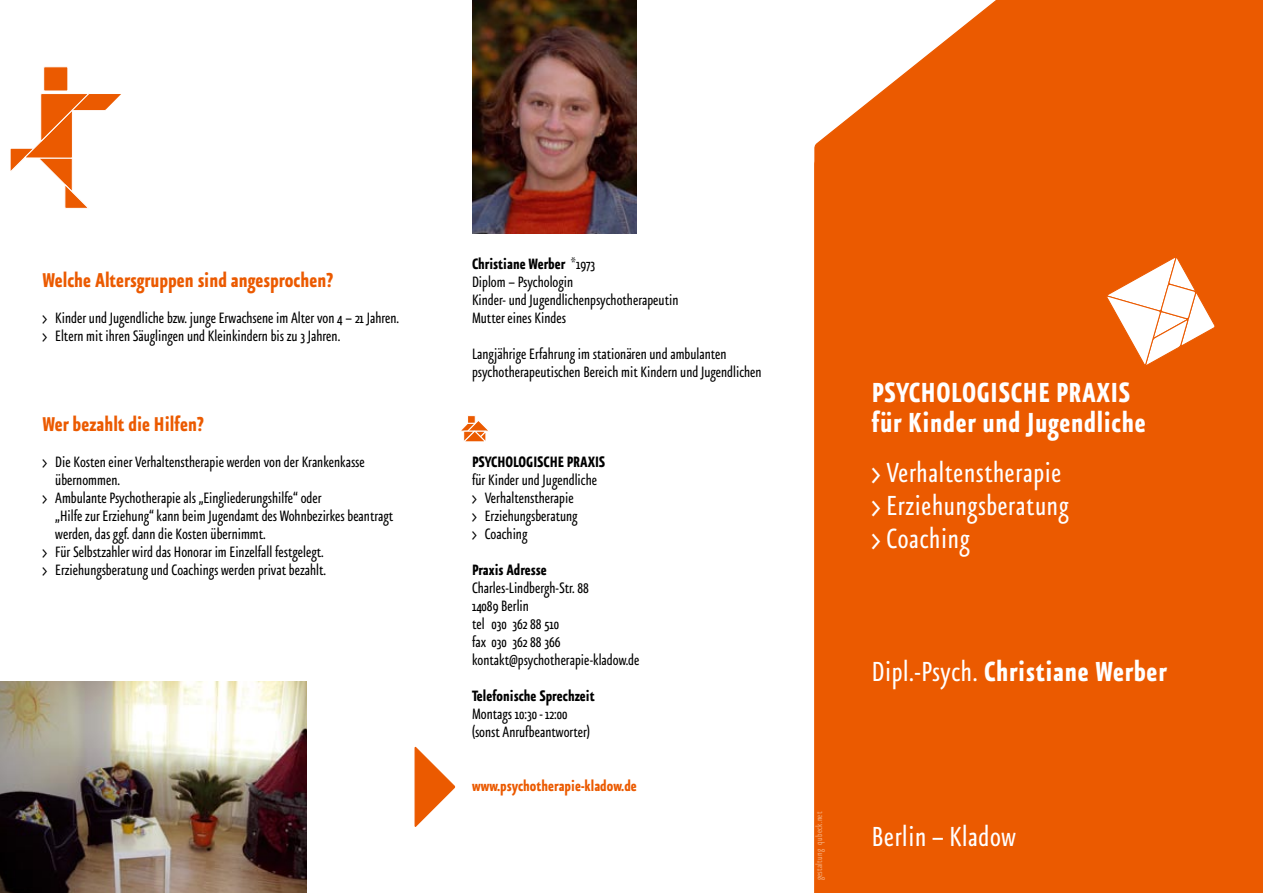
<style>
.page{position:relative;width:1263px;height:893px;background:#fff}
.page>*{position:absolute;margin:0;border:0;box-sizing:border-box;transform-origin:0 0}
.t1{font:700 33.15px/29.8px "Eureka Sans CE Cond";letter-spacing:.02em;color:#fff}
.t2{font:33.15px/33.2px "Eureka Sans CE Cond";letter-spacing:.02em;color:#fff}
.t3{font:700 24px "Eureka Sans CE Cond";color:#eb5a00}
.t4{font:18px/18px "Eureka Sans CE Cond";color:#000}
.t5{font:700 18px "Eureka Sans CE Cond";color:#000}
.t6{font:700 18px "Eureka Sans CE Cond";color:#eb5a00}
.t7{font:10.5px "Eureka Sans CE Cond";letter-spacing:.03em;color:#f4ae7d}
.s1{font-weight:700}
.s2{font-weight:400}
</style>
<div class="page">
<div style="left:814px;top:0;width:449px;height:893px;background:#eb5a00"></div>
<div style="left:468px;top:416px;width:7px;height:7px;background:#eb5a00"></div>
<div style="left:467px;top:415px;width:8px;height:8px;border:1px solid #fff"></div>
<svg style="left:461px;top:420px;width:28px;height:22px"></svg>
<div style="left:44px;top:67px;width:24px;height:24px;background:#eb5a00"></div>
<div style="left:43px;top:67px;width:25px;height:24px;border:1px solid #fff"></div>
<svg style="left:10px;top:93px;width:1059px;height:116px"></svg>
<svg style="left:415px;top:747px;width:40px;height:80px"></svg>
<img style="left:472px;top:0;width:165px;height:233px">
<svg style="left:1106px;top:256px;width:110px;height:116px"></svg>
<img style="left:0;top:681px;width:307px;height:212px">
<h2 class="t3" style="left:43px;top:268px;width:292px">Welche Altersgruppen sind angesprochen?</h2>
<p class="t4" style="left:43px;top:309px;width:358px">&gt; Kinder und Jugendliche bzw. junge Erwachsene im Alter von 4 – 21 Jahren. &gt; Eltern mit ihren Säuglingen und Kleinkindern bis zu 3 Jahren.</p>
<h2 class="t3" style="left:43px;top:412px;width:163px">Wer bezahlt die Hilfen?</h2>
<p class="t4" style="left:43px;top:453px;width:324px">&gt; Die Kosten einer Verhaltenstherapie werden von der Krankenkasse</p>
<p class="t4" style="left:55px;top:471px;width:66px">übernommen.</p>
<p class="t4" style="left:43px;top:489px;width:281px">&gt; Ambulante Psychotherapie als „Eingliederungshilfe“ oder</p>
<p class="t4" style="left:55px;top:507px;width:339px">„Hilfe zur Erziehung“ kann beim Jugendamt des Wohnbezirkes beantragt</p>
<p class="t4" style="left:55px;top:525px;width:212px">werden, das ggf. dann die Kosten übernimmt.</p>
<p class="t4" style="left:43px;top:543px;width:283px">&gt; Für Selbstzahler wird das Honorar im Einzelfall festgelegt.</p>
<p class="t4" style="left:43px;top:561px;width:285px">&gt; Erziehungsberatung und Coachings werden privat bezahlt.</p>
<p class="t4" style="left:472px;top:255px;width:208px"><span class="s1">Christiane Werber</span> *1973<br>Diplom – Psychologin<br>Kinder- und Jugendlichenpsychotherapeutin<br>Mutter eines Kindes</p>
<p class="t4" style="left:472px;top:345px;width:291px">Langjährige Erfahrung im stationären und ambulanten psychotherapeutischen Bereich mit Kindern und Jugendlichen</p>
<p class="t5" style="left:472px;top:453px;width:135px">Psychologische Praxis</p>
<p class="t4" style="left:472px;top:471px;width:127px">für Kinder und Jugendliche &gt; Verhaltenstherapie<br>&gt; Erziehungsberatung<br>&gt; Coaching</p>
<p class="t5" style="left:472px;top:561px;width:76px">Praxis Adresse</p>
<p class="t4" style="left:472px;top:579px;width:169px">Charles-Lindbergh-Str. 88<br>14089 Berlin<br>tel 030 362 88 510<br>fax 030 362 88 366 kontakt@psychotherapie-kladow.de</p>
<p class="t5" style="left:472px;top:687px;width:124px">Telefonische Sprechzeit</p>
<p class="t4" style="left:472px;top:705px;width:119px">Montags 10:30- 12:00 (sonst Anrufbeantworter)</p>
<p class="t6" style="left:472px;top:777px;width:166px">www.psychotherapie-kladow.de</p>
<h1 class="t1" style="left:872px;top:379px;width:275px">Psychologische Praxis für Kinder und Jugendliche</h1>
<h1 class="t2" style="left:872px;top:457px;width:198px">&gt; Verhaltenstherapie &gt; Erziehungsberatung &gt; Coaching</h1>
<h1 class="t1" style="left:872px;top:657px;width:297px"><span class="s2">Dipl.-Psych.</span> Christiane Werber</h1>
<p class="t7" style="left:814px;top:880px;width:70px;rotate:-90deg">gestaltung qubeck.net</p>
<h1 class="t2" style="left:872px;top:821px;width:146px">Berlin–Kladow</h1>
</div>
